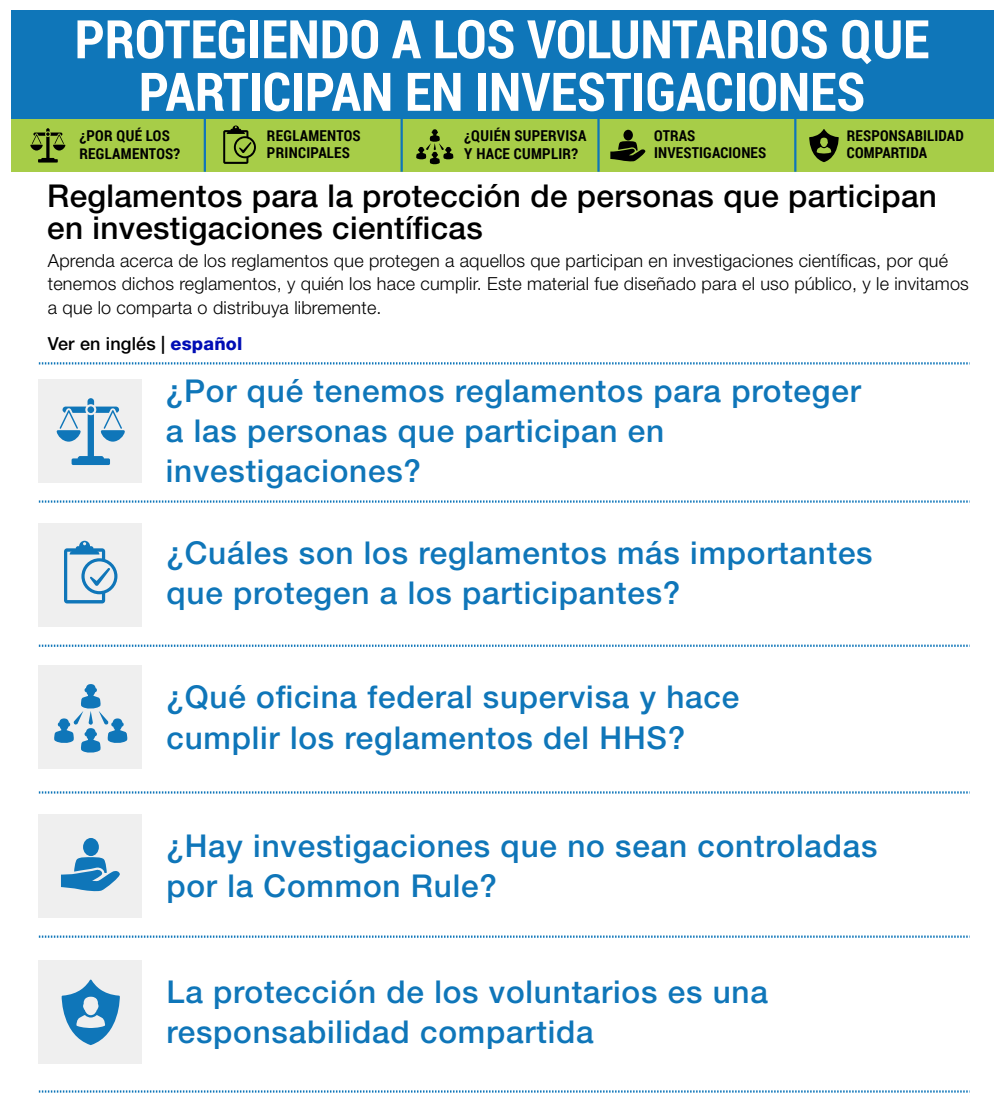
<style>
.page{position:relative;width:1004px;height:1103px;background:#fff}
.page>*{position:absolute;margin:0;border:0;box-sizing:border-box;transform-origin:0 0}
.t1{font:700 53.25px/52.5px "Roboto Condensed";color:#fff;text-align:center}
.t2{font:500 31.5px/40.2px "Helvetica Neue LT Std";letter-spacing:.025em;color:#0f76b9}
.t3{font:500 31.5px/32.7px "Helvetica Neue LT Std";letter-spacing:.01em;color:#000}
.t4{font:300 18px/23.7px "Helvetica Neue LT Std";letter-spacing:.01em;color:#000}
.t5{font:500 18px "Helvetica Neue LT Std";letter-spacing:.01em;color:#000}
.t6{font:700 15px/17.2px "Roboto Condensed";letter-spacing:.015em;color:#000}
.s1{font-weight:800;color:#000db5}
</style>
<div class="page">
<div style="left:38px;top:379px;width:103px;height:103px;background:#efefef"></div>
<svg style="left:57px;top:398px;width:68px;height:67px"></svg>
<svg style="left:39px;top:362px;width:929px;height:2px"></svg>
<svg style="left:39px;top:500px;width:929px;height:3px"></svg>
<div style="left:38px;top:523px;width:103px;height:104px;background:#efefef"></div>
<svg style="left:81px;top:558px;width:36px;height:36px"></svg>
<div style="left:85px;top:561px;width:29px;height:30px;background:#efefef;border-radius:50%"></div>
<svg style="left:64px;top:541px;width:47px;height:62px"></svg>
<svg style="left:39px;top:644px;width:929px;height:3px"></svg>
<div style="left:38px;top:665px;width:103px;height:104px;background:#efefef"></div>
<svg style="left:54px;top:684px;width:74px;height:69px"></svg>
<svg style="left:39px;top:791px;width:929px;height:2px"></svg>
<div style="left:38px;top:814px;width:103px;height:103px;background:#efefef"></div>
<div style="left:83px;top:838px;width:16px;height:18px;background:#0f76b9;border-radius:50%"></div>
<svg style="left:61px;top:857px;width:59px;height:35px"></svg>
<svg style="left:39px;top:935px;width:929px;height:2px"></svg>
<svg style="left:39px;top:1090px;width:929px;height:2px"></svg>
<div style="left:38px;top:960px;width:103px;height:103px;background:#efefef"></div>
<svg style="left:62px;top:979px;width:58px;height:66px"></svg>
<div style="left:11px;top:10px;width:982px;height:161px;background:#0f76b9"></div>
<div style="left:11px;top:119px;width:982px;height:53px;background:#a7cd48"></div>
<svg style="left:30px;top:128px;width:35px;height:34px"></svg>
<hr style="left:204px;top:117px;width:2px;height:55px;background:#0f76b9">
<hr style="left:400px;top:117px;width:3px;height:55px;background:#0f76b9">
<hr style="left:597px;top:117px;width:2px;height:55px;background:#0f76b9">
<hr style="left:794px;top:117px;width:2px;height:55px;background:#0f76b9">
<svg style="left:809px;top:129px;width:30px;height:33px"></svg>
<svg style="left:416px;top:129px;width:37px;height:36px"></svg>
<svg style="left:234px;top:136px;width:22px;height:22px"></svg>
<svg style="left:236px;top:138px;width:18px;height:18px"></svg>
<svg style="left:223px;top:125px;width:29px;height:39px"></svg>
<div style="left:623px;top:130px;width:10px;height:10px;background:#000;border-radius:50%"></div>
<svg style="left:610px;top:141px;width:35px;height:21px"></svg>
<h1 class="t1" style="left:75px;top:11px;width:856px">PROTEGIENDO A LOS VOLUNTARIOS QUE<br>PARTICIPAN EN INVESTIGACIONES</h1>
<p class="t6" style="left:79px;top:127px;width:102px">¿POR QUÉ LOS<br>REGLAMENTOS?</p>
<p class="t6" style="left:267px;top:127px;width:95px">REGLAMENTOS<br>PRINCIPALES</p>
<p class="t6" style="left:654px;top:127px;width:113px">OTRAS<br>INVESTIGACIONES</p>
<p class="t6" style="left:847px;top:127px;width:118px">RESPONSABILIDAD<br>COMPARTIDA</p>
<p class="t3" style="left:47px;top:179px;width:891px">Reglamentos para la protección de personas que participan en investigaciones científicas</p>
<p class="t4" style="left:48px;top:248px;width:922px">Aprenda acerca de los reglamentos que protegen a aquellos que participan en investigaciones científicas, por qué tenemos dichos reglamentos, y quién los hace cumplir. Este material fue diseñado para el uso público, y le invitamos a que lo comparta o distribuya libremente.</p>
<p class="t5" style="left:48px;top:332px;width:196px">Ver en inglés | <span class="s1">español</span></p>
<p class="t6" style="left:464px;top:127px;width:124px">¿QUIÉN SUPERVISA<br>Y HACE CUMPLIR?</p>
<p class="t2" style="left:166px;top:370px;width:696px">¿Por qué tenemos reglamentos para proteger a las personas que participan en investigaciones?</p>
<p class="t2" style="left:166px;top:532px;width:707px">¿Cuáles son los reglamentos más importantes que protegen a los participantes?</p>
<p class="t2" style="left:166px;top:676px;width:574px">¿Qué oficina federal supervisa y hace cumplir los reglamentos del HHS?</p>
<p class="t2" style="left:166px;top:825px;width:712px">¿Hay investigaciones que no sean controladas por la Common Rule?</p>
<p class="t2" style="left:166px;top:971px;width:603px">La protección de los voluntarios es una responsabilidad compartida</p>
</div>
